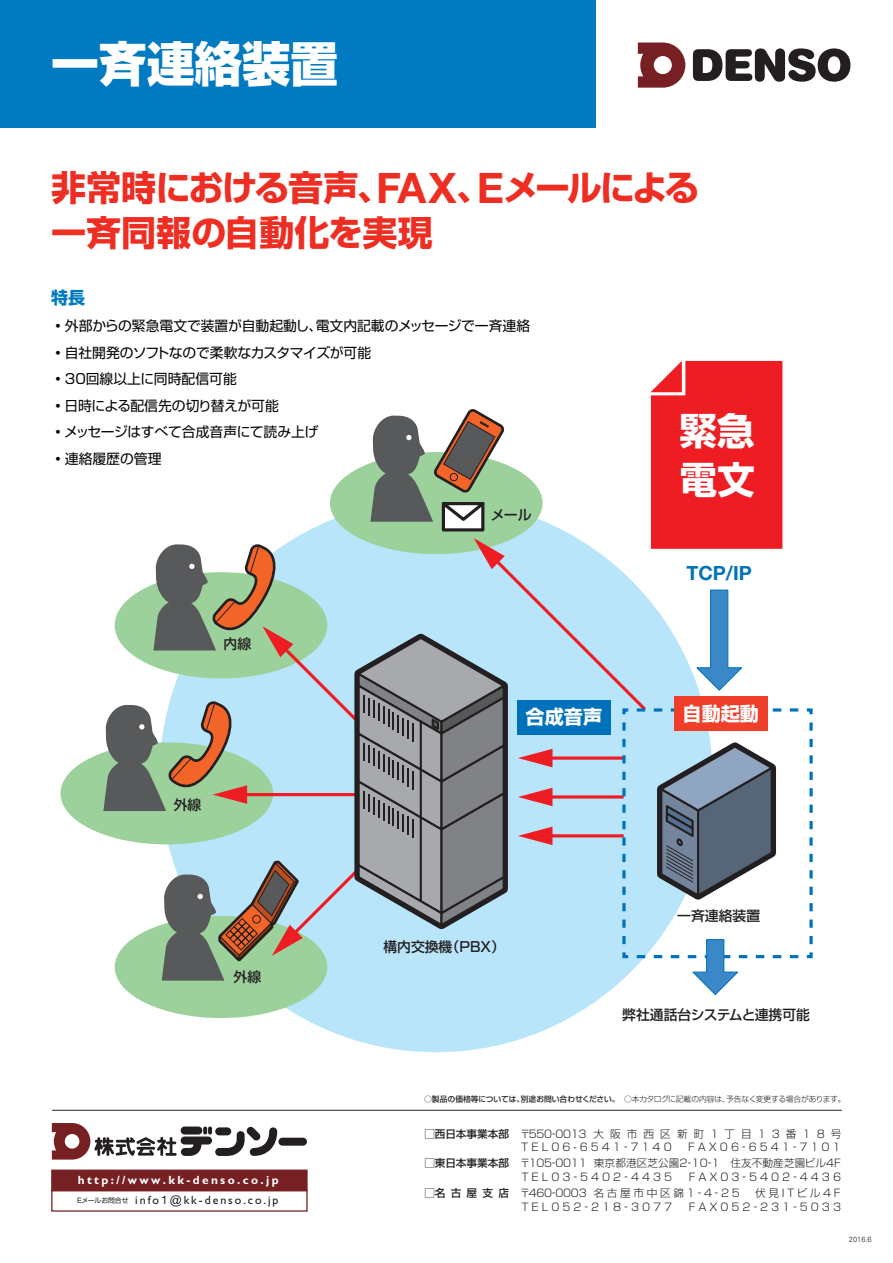
<style>
.page{position:relative;width:893px;height:1263px;background:#fff}
.page>*{position:absolute;margin:0;border:0;box-sizing:border-box;transform-origin:0 0}
.t1{font:800 47.85px "Shin Go Pro";color:#fff}
.t2{font:700 37.5px/48.6px "Shin Go Pro";color:#fff}
.t3{font:700 35.1px/44.7px "Shin Go Pro";letter-spacing:-.015em;color:#ee2e22}
.t4{font:700 19.5px "Helvetica Neue";color:#0072bc}
.t5{font:700 19.2px "Shin Go Pro";color:#fff}
.t6{font:700 16.95px "Shin Go Pro";color:#007ac1}
.t7{font:13.8px "Shin Go Pro";letter-spacing:-.01em;color:#030303}
.t8{font:500 13.8px "Shin Go Pro";color:#231f20}
.t9{font:700 11.85px/20px "Gill Sans";letter-spacing:.2em;color:#fff}
.t10{font:300 10.65px/13.8px "Shin Go Pro";letter-spacing:.28em;color:#231f20;text-align:right}
.t11{font:300 10.65px/13.8px "Shin Go Pro";letter-spacing:.005em;color:#231f20;text-align:right}
.t12{font:300 10.65px "Shin Go Pro";letter-spacing:.255em;color:#231f20}
.t13{font:300 7.8px "Shin Go Pro";letter-spacing:-.035em;color:#231f20}
.t14{font:300 7.5px "Univers";color:#231f20}
.s1{font-family:"Helvetica Neue";font-size:42.15px}
.s2{font-family:"Shin Go Pro";font-weight:400;font-size:6.75px;color:#231f20}
.s3{font-weight:400;color:#231f20}
.s4{font-family:"Helvetica Neue";font-weight:400;color:#231f20}
.s5{font-weight:500}
</style>
<div class="page">
<div style="left:160px;top:499px;width:552px;height:553px;background:#b9e5fa;border-radius:50%"></div>
<div style="left:115px;top:916px;width:212px;height:102px;background:#9dd19c;border-radius:50%"></div>
<div style="left:60px;top:742px;width:213px;height:102px;background:#9dd19c;border-radius:50%"></div>
<svg style="left:638px;top:43px;width:47px;height:45px"></svg>
<svg style="left:693px;top:48px;width:157px;height:34px"></svg>
<div style="left:0;top:0;width:595px;height:128px;background:#007ac1"></div>
<hr style="left:52px;top:1110px;width:790px;height:1px;background:#231f20">
<div style="left:278px;top:1138px;width:29px;height:8px;background:#231f20;border-radius:4px"></div>
<svg style="left:52px;top:1123px;width:225px;height:36px"></svg>
<div style="left:51px;top:1169px;width:257px;height:22px;background:#762023;border:1px solid #762023"></div>
<div style="left:51px;top:1190px;width:257px;height:22px;border:1px solid #762023"></div>
<svg style="left:103px;top:361px;width:710px;height:635px"></svg>
<h1 class="t1" style="left:51px;top:26px;width:289px">一斉連絡装置</h1>
<h3 class="t3" style="left:51px;top:162px;width:650px">非常時における音声、<span class="s1">FAX</span>、<span class="s1">E</span>メールによる一斉同報の自動化を実現</h3>
<p class="t6" style="left:51px;top:284px;width:36px">特長</p>
<p class="t7" style="left:51px;top:314px;width:481px">•外部からの緊急電文で装置が自動起動し、電文内記載のメッセージで一斉連絡</p>
<p class="t7" style="left:51px;top:341px;width:322px">•自社開発のソフトなので柔軟なカスタマイズが可能</p>
<p class="t7" style="left:51px;top:368px;width:187px">•30回線以上に同時配信可能</p>
<p class="t7" style="left:51px;top:394px;width:229px">•日時による配信先の切り替えが可能</p>
<p class="t7" style="left:51px;top:421px;width:269px">•メッセージはすべて合成音声にて読み上げ</p>
<p class="t7" style="left:51px;top:447px;width:112px">•連絡履歴の管理</p>
<p class="t8" style="left:224px;top:632px;width:29px">内線</p>
<p class="t8" style="left:491px;top:503px;width:42px">メール</p>
<h2 class="t2" style="left:680px;top:403px;width:77px">緊急電文</h2>
<h3 class="t4" style="left:686px;top:561px;width:67px">TCP/IP</h3>
<p class="t8" style="left:174px;top:793px;width:29px">外線</p>
<h3 class="t5" style="left:526px;top:702px;width:78px">合成音声</h3>
<h3 class="t5" style="left:682px;top:698px;width:78px">自動起動</h3>
<p class="t8" style="left:234px;top:965px;width:29px">外線</p>
<p class="t9" style="left:77px;top:1170px;width:203px">http://www.kk-denso.co.jp<br><span class="s2">Eメールお問合せ</span> <span class="s3">info</span><span class="s4">1</span><span class="s3">@kk-denso.co.jp</span></p>
<p class="t8" style="left:383px;top:935px;width:123px">構内交換機（PBX）</p>
<p class="t8" style="left:677px;top:904px;width:84px">一斉連絡装置</p>
<p class="t8" style="left:622px;top:1003px;width:189px">弊社通話台システムと連携可能</p>
<p class="t13" style="left:424px;top:1093px;width:423px"><span class="s5">○製品の価格等については、別途お問い合わせください。　</span>○本カタログに記載の内容は、予告なく変更する場合があります。</p>
<p class="t10" style="left:424px;top:1125px;width:419px"><span class="s5">□西日本事業本部</span> 〒５５０‐００１３ 大阪市西区新町 1 丁目 1 3 番 1 8 号<br>TEL06-6541‐7140　FAX06‐6541‐7101</p>
<p class="t11" style="left:424px;top:1155px;width:418px"><span class="s5">□東日本事業本部</span> 〒１０５‐００１1 東京都港区芝公園2‐10‐1　住友不動産芝園ビル4F<br>TEL03‐5402‐4435　FAX03‐5402‐4436</p>
<p class="t12" style="left:424px;top:1184px;width:317px"><span class="s5">□名古屋支店</span> 〒４６０‐０００３ 名古屋市中区錦 1‐4‐2 5</p>
<p class="t10" style="left:521px;top:1185px;width:321px">伏見ITビル4F<br>TEL052‐218‐3077　FAX052‐231‐5033</p>
<p class="t14" style="left:849px;top:1234px;width:24px">2016.6</p>
</div>
